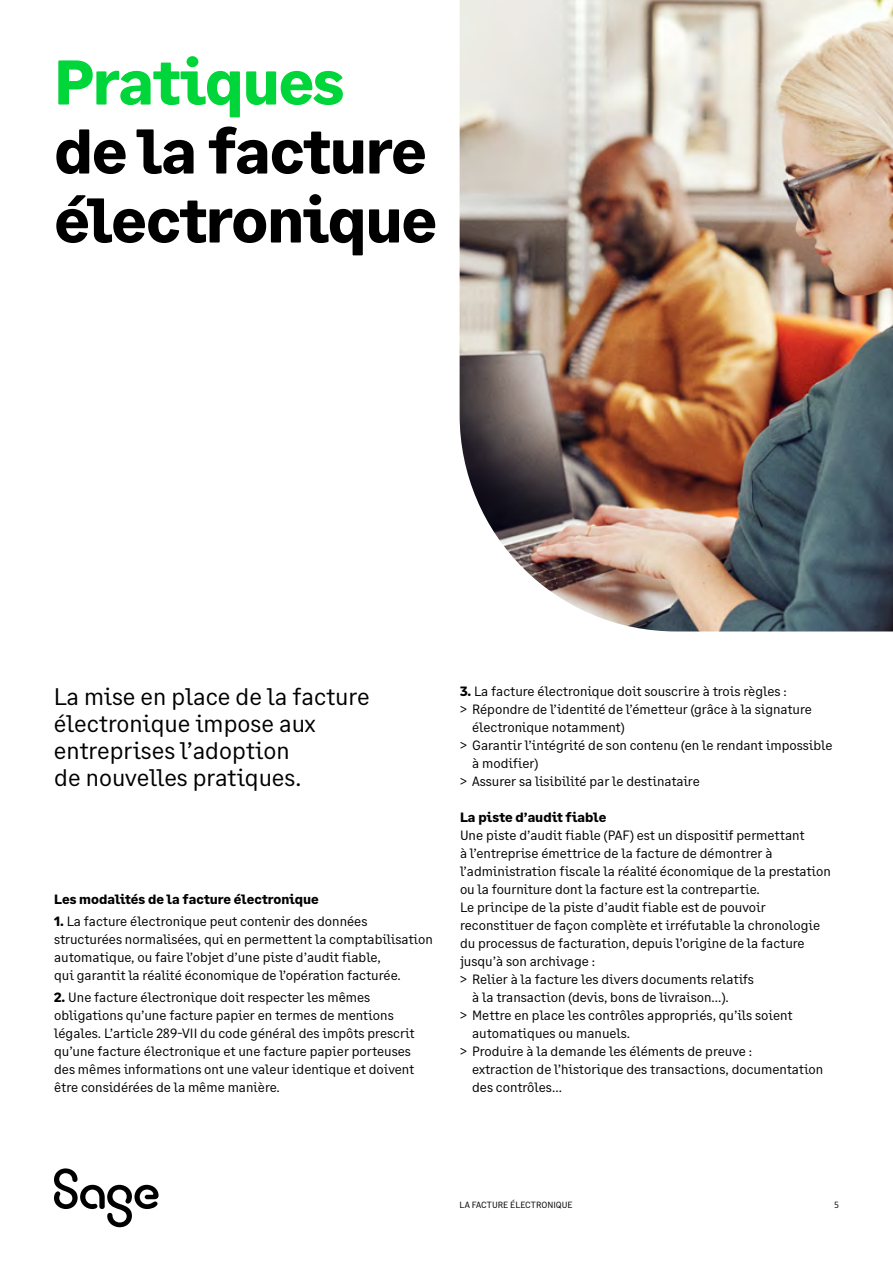
<style>
.page{position:relative;width:893px;height:1263px;background:#fff}
.page>*{position:absolute;margin:0;border:0;box-sizing:border-box;transform-origin:0 0}
.t1{font:700 63px/69px "Sage Text";letter-spacing:-.02em;color:#000}
.t2{font:700 63px "Sage Text";letter-spacing:-.025em;color:#00d639}
.t3{font:24px/27px "Sage Text";color:#000}
.t4{font:13.5px/18px "Sage Text";color:#000}
.t5{font:700 13.5px "Sage Text";color:#000}
.t6{font:9px "Sage Text";color:#000}
.s1{font-weight:700}
</style>
<div class="page">
<img style="left:460px;top:0;width:433px;height:631px">
<svg style="left:54px;top:1168px;width:105px;height:59px"></svg>
<h1 class="t2" style="left:54px;top:43px;width:292px">Pratiques</h1>
<h1 class="t1" style="left:54px;top:118px;width:385px">de la facture électronique</h1>
<h2 class="t3" style="left:54px;top:683px;width:317px">La mise en place de la facture électronique impose aux entreprises l’adoption<br>de nouvelles pratiques.</h2>
<p class="t5" style="left:54px;top:890px;width:266px">Les modalités de la facture électronique</p>
<p class="t4" style="left:54px;top:912px;width:380px"><span class="s1">1.</span> La facture électronique peut contenir des données structurées normalisées, qui en permettent la comptabilisation automatique, ou faire l’objet d’une piste d’audit fiable,<br>qui garantit la réalité économique de l’opération facturée.</p>
<p class="t4" style="left:54px;top:989px;width:362px"><span class="s1">2.</span> Une facture électronique doit respecter les mêmes obligations qu’une facture papier en termes de mentions légales. L’article 289-VII du code général des impôts prescrit qu’une facture électronique et une facture papier porteuses des mêmes informations ont une valeur identique et doivent être considérées de la même manière.</p>
<p class="t4" style="left:460px;top:683px;width:328px"><span class="s1">3.</span> La facture électronique doit souscrire à trois règles :</p>
<p class="t4" style="left:460px;top:701px;width:353px">&gt; Répondre de l’identité de l’émetteur (grâce à la signature</p>
<p class="t4" style="left:472px;top:719px;width:154px">électronique notamment)</p>
<p class="t4" style="left:460px;top:737px;width:374px">&gt; Garantir l’intégrité de son contenu (en le rendant impossible</p>
<p class="t4" style="left:472px;top:755px;width:68px">à modifier)</p>
<p class="t4" style="left:460px;top:773px;width:241px">&gt; Assurer sa lisibilité par le destinataire</p>
<p class="t5" style="left:460px;top:809px;width:148px">La piste d’audit fiable</p>
<p class="t4" style="left:460px;top:827px;width:346px">Une piste d’audit fiable (PAF) est un dispositif permettant</p>
<p class="t4" style="left:460px;top:845px;width:314px">à l’entreprise émettrice de la facture de démontrer à</p>
<p class="t4" style="left:460px;top:863px;width:373px">l’administration fiscale la réalité économique de la prestation</p>
<p class="t4" style="left:460px;top:881px;width:301px">ou la fourniture dont la facture est la contrepartie.</p>
<p class="t4" style="left:460px;top:899px;width:307px">Le principe de la piste d’audit fiable est de pouvoir</p>
<p class="t4" style="left:460px;top:917px;width:362px">reconstituer de façon complète et irréfutable la chronologie</p>
<p class="t4" style="left:460px;top:935px;width:346px">du processus de facturation, depuis l’origine de la facture</p>
<p class="t4" style="left:460px;top:953px;width:137px">jusqu’à son archivage :</p>
<p class="t4" style="left:460px;top:971px;width:296px">&gt; Relier à la facture les divers documents relatifs</p>
<p class="t4" style="left:472px;top:989px;width:258px">à la transaction (devis, bons de livraison...).</p>
<p class="t4" style="left:460px;top:1007px;width:334px">&gt; Mettre en place les contrôles appropriés, qu’ils soient</p>
<p class="t4" style="left:472px;top:1025px;width:160px">automatiques ou manuels.</p>
<p class="t4" style="left:460px;top:1043px;width:294px">&gt; Produire à la demande les éléments de preuve :</p>
<p class="t4" style="left:472px;top:1061px;width:353px">extraction de l’historique des transactions, documentation</p>
<p class="t4" style="left:472px;top:1079px;width:91px">des contrôles...</p>
<p class="t6" style="left:460px;top:1200px;width:115px">LA FACTURE ÉLECTRONIQUE</p>
<p class="t6" style="left:835px;top:1200px;width:6px">5</p>
</div>
